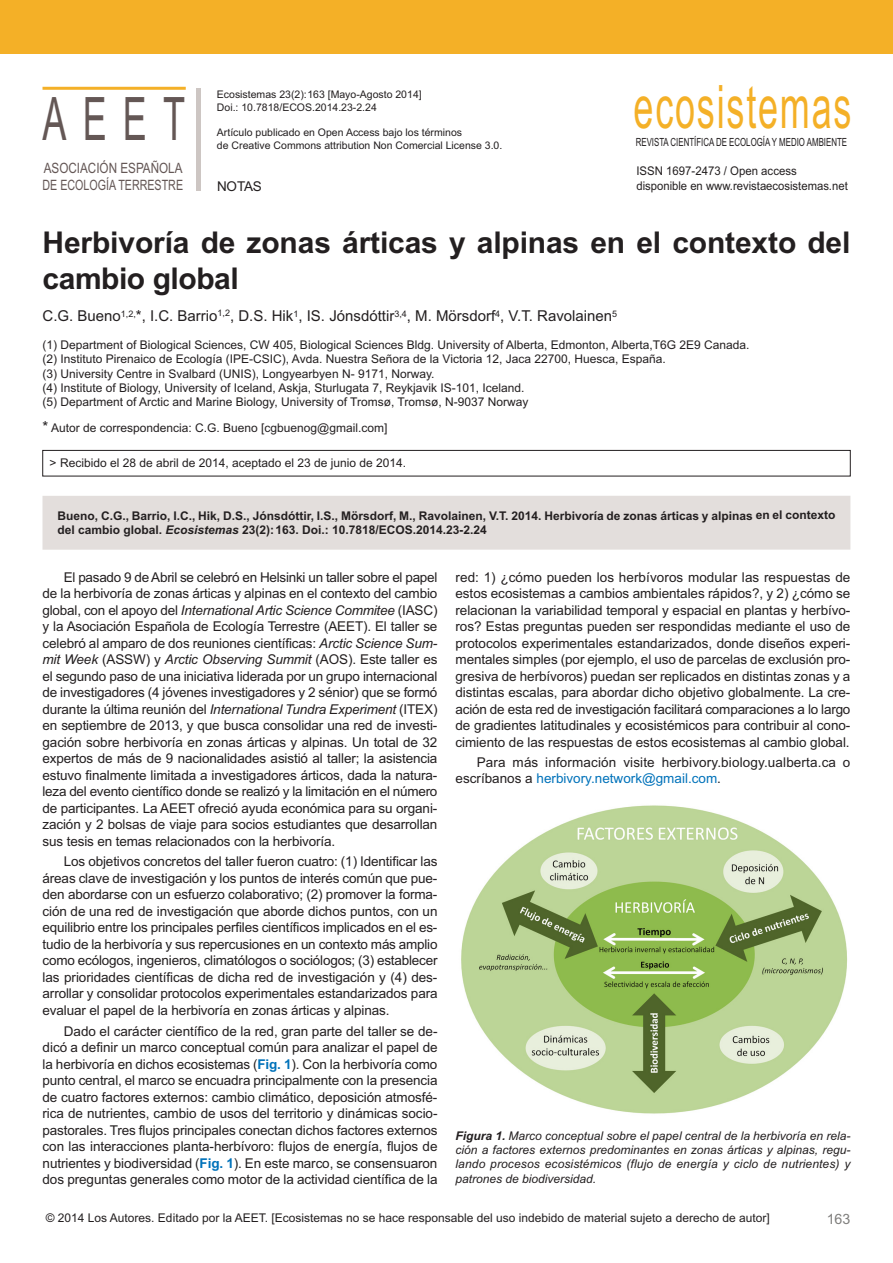
<style>
.page{position:relative;width:893px;height:1263px;background:#fff}
.page>*{position:absolute;margin:0;border:0;box-sizing:border-box;transform-origin:0 0}
.t1{font:60px "Arial";letter-spacing:.05em;color:#f4b027;scale:.6 1}
.t2{font:60px "Arial";color:#645755;scale:.6 1}
.t3{font:700 30px/36px "Arial";letter-spacing:-.005em;color:#231f20}
.t4{font:15px "Arial";color:#231f20}
.t5{font:14.25px/17.1px "Arial";color:#645755;scale:.82 1}
.t6{font:14.25px "Arial";color:#7f7e7c}
.t7{font:13.5px/16.5px "Arial";letter-spacing:-.005em;color:#231f20;text-align:justify}
.t8{font:12px/14.4px "Arial";color:#231f20}
.t9{font:italic 12px/14.4px "Arial";letter-spacing:.005em;color:#231f20;text-align:justify}
.t10{font:700 12px/14.4px "Arial";color:#231f20}
.t11{font:12px/14.4px "Arial";color:#231f20;scale:.95 1}
.t12{font:11.25px "Arial";color:#231f20;scale:.7 1}
.t13{font:10.5px/12.8px "Arial";color:#231f20}
.s1{font-size:15px}
.s2{font-style:italic}
.s3{font-weight:700;color:#0072ba}
.s4{color:#0072ba}
.s5{font-weight:700}
</style>
<div class="page">
<hr style="left:43px;top:87px;width:143px;height:3px;background:#f4b027">
<div style="left:196px;top:88px;width:5px;height:102px;background:#cdc6c3"></div>
<div style="left:0;top:0;width:893px;height:54px;background:#f4b027"></div>
<div style="left:43px;top:450px;width:807px;height:26px;border:1px solid #231f20"></div>
<div style="left:42px;top:496px;width:808px;height:54px;background:#e3dedc"></div>
<img style="left:461px;top:805px;width:386px;height:309px">
<h1 class="t2" style="left:42px;top:84px;width:239px">AEET</h1>
<p class="t5" style="left:43px;top:159px;width:173px">ASOCIACIÓN ESPAÑOLA<br>DE ECOLOGÍA TERRESTRE</p>
<p class="t13" style="left:217px;top:88px;width:206px">Ecosistemas 23(2):163 [Mayo-Agosto 2014]<br>Doi.: 10.7818/ECOS.2014.23-2.24</p>
<p class="t13" style="left:217px;top:126px;width:287px">Artículo publicado en Open Access bajo los términos<br>de Creative Commons attribution Non Comercial License 3.0.</p>
<p class="t7" style="left:217px;top:178px;width:46px">NOTAS</p>
<h1 class="t1" style="left:633px;top:72px;width:365px">ecosistemas</h1>
<p class="t12" style="left:636px;top:135px;width:303px">REVISTA CIENTÍFICA DE ECOLOGÍA Y MEDIO AMBIENTE</p>
<p class="t11" style="left:636px;top:164px;width:224px">ISSN 1697-2473 / Open access disponible en www.revistaecosistemas.net</p>
<h2 class="t3" style="left:43px;top:225px;width:809px">Herbivoría de zonas árticas y alpinas en el contexto del cambio global</h2>
<p class="t4" style="left:43px;top:307px;width:576px">C.G. Bueno<sup>1,2,</sup>*, I.C. Barrio<sup>1,2</sup>, D.S. Hik<sup>1</sup>, IS. Jónsdóttir<sup>3,4</sup>, M. Mörsdorf<sup>4</sup>, V.T. Ravolainen<sup>5</sup></p>
<p class="t8" style="left:43px;top:337px;width:709px">(1) Department of Biological Sciences, CW 405, Biological Sciences Bldg. University of Alberta, Edmonton, Alberta,T6G 2E9 Canada. (2) Instituto Pirenaico de Ecología (IPE-CSIC), Avda. Nuestra Señora de la Victoria 12, Jaca 22700, Huesca, España.<br>(3) University Centre in Svalbard (UNIS), Longyearbyen N- 9171, Norway.<br>(4) Institute of Biology, University of Iceland, Askja, Sturlugata 7, Reykjavik IS-101, Iceland.<br>(5) Department of Arctic and Marine Biology, University of Tromsø, Tromsø, N-9037 Norway</p>
<p class="t8" style="left:43px;top:421px;width:346px"><span class="s1">*</span> Autor de correspondencia: C.G. Bueno [cgbuenog@gmail.com]</p>
<p class="t8" style="left:50px;top:455px;width:358px">&gt; Recibido el 28 de abril de 2014, aceptado el 23 de junio de 2014.</p>
<p class="t10" style="left:57px;top:508px;width:779px">Bueno, C.G., Barrio, I.C., Hik, D.S., Jónsdóttir, I.S., Mörsdorf, M., Ravolainen, V.T. 2014. Herbivoría de zonas árticas y alpinas en el contexto del cambio global. <span class="s2">Ecosistemas</span> 23(2):163. Doi.: 10.7818/ECOS.2014.23-2.24</p>
<p class="t7" style="left:43px;top:569px;width:396px;text-indent:21px">El pasado 9 de Abril se celebró en Helsinki un taller sobre el papel de la herbivoría de zonas árticas y alpinas en el contexto del cambio global, con el apoyo del <span class="s2">International Artic Science Commitee</span> (IASC) y la Asociación Española de Ecología Terrestre (AEET). El taller se celebró al amparo de dos reuniones científicas: <span class="s2">Arctic Science Sum&shy;mit Week</span> (ASSW) y <span class="s2">Arctic Observing Summit</span> (AOS). Este taller es el segundo paso de una iniciativa liderada por un grupo internacional de investigadores (4 jóvenes investigadores y 2 sénior) que se formó durante la última reunión del <span class="s2">International Tundra Experiment</span> (ITEX) en septiembre de 2013, y que busca consolidar una red de investi&shy;gación sobre herbivoría en zonas árticas y alpinas. Un total de 32 expertos de más de 9 nacionalidades asistió al taller; la asistencia estuvo finalmente limitada a investigadores árticos, dada la natura&shy;leza del evento científico donde se realizó y la limitación en el número de participantes. La AEET ofreció ayuda económica para su organi&shy;zación y 2 bolsas de viaje para socios estudiantes que desarrollan sus tesis en temas relacionados con la herbivoría.</p>
<p class="t7" style="left:43px;top:853px;width:397px;text-indent:21px">Los objetivos concretos del taller fueron cuatro: (1) Identificar las áreas clave de investigación y los puntos de interés común que pue&shy;den abordarse con un esfuerzo colaborativo; (2) promover la forma&shy;ción de una red de investigación que aborde dichos puntos, con un equilibrio entre los principales perfiles científicos implicados en el es&shy;tudio de la herbivoría y sus repercusiones en un contexto más amplio como ecólogos, ingenieros, climatólogos o sociólogos; (3) establecer las prioridades científicas de dicha red de investigación y (4) des&shy;arrollar y consolidar protocolos experimentales estandarizados para evaluar el papel de la herbivoría en zonas árticas y alpinas.</p>
<p class="t7" style="left:43px;top:1023px;width:397px;text-indent:21px">Dado el carácter científico de la red, gran parte del taller se de&shy;dicó a definir un marco conceptual común para analizar el papel de la herbivoría en dichos ecosistemas (<span class="s3">Fig. 1</span>). Con la herbivoría como punto central, el marco se encuadra principalmente con la presencia de cuatro factores externos: cambio climático, deposición atmosfé&shy;rica de nutrientes, cambio de usos del territorio y dinámicas socio&shy;pastorales. Tres flujos principales conectan dichos factores externos con las interacciones planta-herbívoro: flujos de energía, flujos de nutrientes y biodiversidad (<span class="s3">Fig. 1</span>). En este marco, se consensuaron dos preguntas generales como motor de la actividad científica de la</p>
<p class="t7" style="left:455px;top:569px;width:396px">red: 1) ¿cómo pueden los herbívoros modular las respuestas de estos ecosistemas a cambios ambientales rápidos?, y 2) ¿cómo se relacionan la variabilidad temporal y espacial en plantas y herbívo&shy;ros? Estas preguntas pueden ser respondidas mediante el uso de protocolos experimentales estandarizados, donde diseños experi&shy;mentales simples (por ejemplo, el uso de parcelas de exclusión pro&shy;gresiva de herbívoros) puedan ser replicados en distintas zonas y a distintas escalas, para abordar dicho objetivo globalmente. La cre&shy;ación de esta red de investigación facilitará comparaciones a lo largo de gradientes latitudinales y ecosistémicos para contribuir al cono&shy;cimiento de las respuestas de estos ecosistemas al cambio global.</p>
<p class="t7" style="left:455px;top:754px;width:396px;line-height:16px;text-indent:21px">Para más información visite herbivory.biology.ualberta.ca o escríbanos a <span class="s4">herbivory.network@gmail.com</span>.</p>
<p class="t9" style="left:455px;top:1128px;width:396px"><span class="s5">Figura 1.</span> Marco conceptual sobre el papel central de la herbivoría en rela&shy;ción a factores externos predominantes en zonas árticas y alpinas, regu&shy;lando procesos ecosistémicos (flujo de energía y ciclo de nutrientes) y patrones de biodiversidad.</p>
<p class="t8" style="left:46px;top:1210px;width:725px">© 2014 Los Autores. Editado por la AEET. [Ecosistemas no se hace responsable del uso indebido de material sujeto a derecho de autor]</p>
<p class="t6" style="left:827px;top:1210px;width:25px">163</p>
</div>
